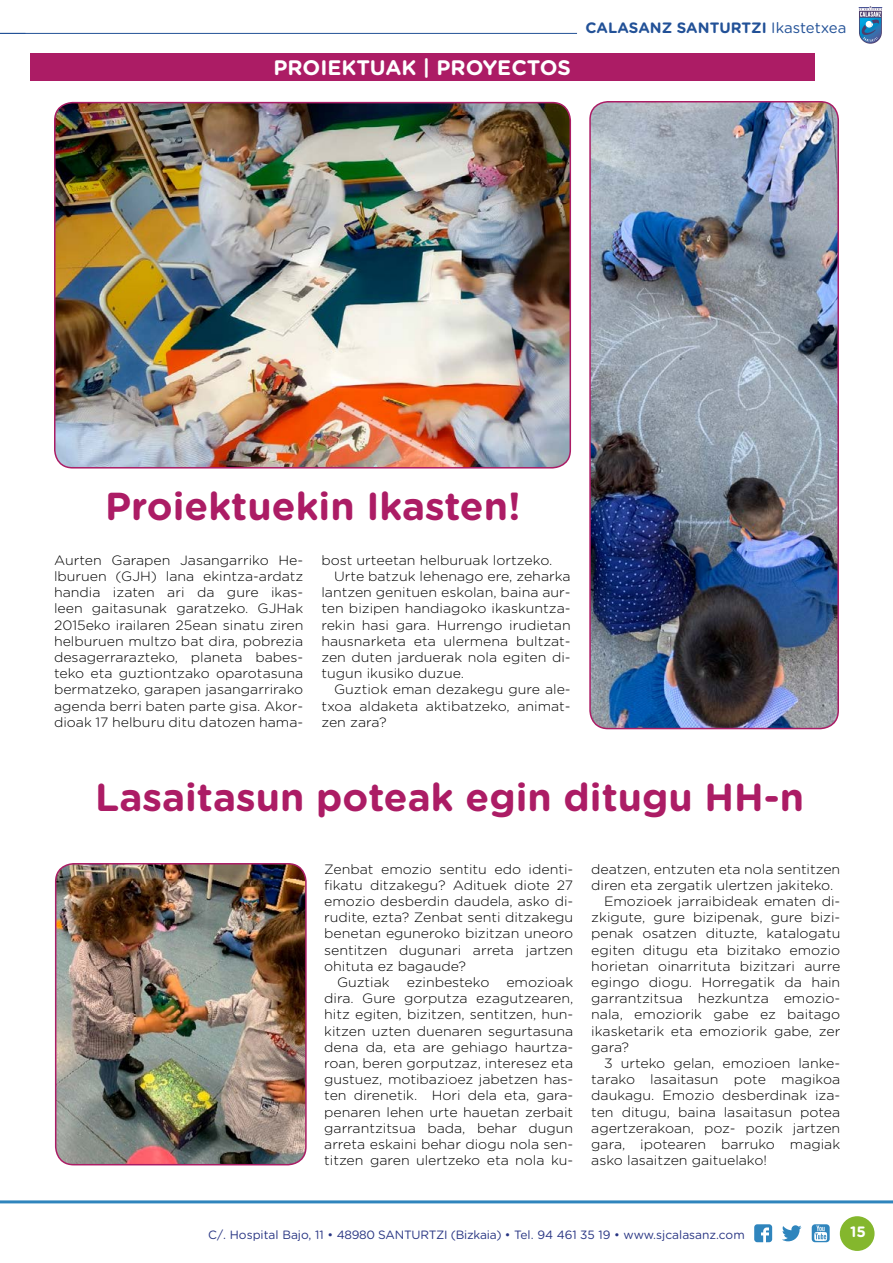
<style>
.page{position:relative;width:893px;height:1263px;background:#fff}
.page>*{position:absolute;margin:0;border:0;box-sizing:border-box;transform-origin:0 0}
.t1{font:700 39px "Gotham Rounded";color:#ac1c65}
.t2{font:700 21px "Gotham Rounded";color:#fff}
.t3{font:700 15px "Gotham Rounded";color:#225197}
.t4{font:700 15px "Gotham Rounded";color:#fff}
.t5{font:300 13.5px/16.2px "Gotham Rounded";color:#000;text-align:justify;scale:1.05 1}
.t6{font:12px "Gotham Rounded";color:#283583}
.s1{font-weight:400}
</style>
<div class="page">
<svg style="left:859px;top:6px;width:23px;height:38px"></svg>
<div style="left:840px;top:1216px;width:34px;height:35px;background:#84b72d;border-radius:50%"></div>
<hr style="left:0;top:1200px;width:893px;height:3px;background:#2f85bd">
<svg style="left:782px;top:1225px;width:19px;height:16px"></svg>
<svg style="left:754px;top:1224px;width:18px;height:18px"></svg>
<svg style="left:812px;top:1224px;width:18px;height:18px"></svg>
<hr style="left:0;top:33px;width:577px;height:1px;background:#225197">
<div style="left:30px;top:53px;width:785px;height:28px;background:#ac1c65"></div>
<img style="left:55px;top:103px;width:515px;height:365px">
<div style="left:54px;top:102px;width:517px;height:366px;border:2px solid #ac1c65;border-radius:18px"></div>
<img style="left:590px;top:102px;width:248px;height:626px">
<div style="left:589px;top:101px;width:250px;height:628px;border:2px solid #ac1c65;border-radius:18px"></div>
<img style="left:56px;top:864px;width:250px;height:301px">
<div style="left:55px;top:863px;width:252px;height:302px;border:2px solid #ac1c65;border-radius:18px"></div>
<h2 class="t2" style="left:273px;top:52px;width:299px">PROIEKTUAK | PROYECTOS</h2>
<p class="t3" style="left:585px;top:17px;width:262px">CALASANZ SANTURTZI <span class="s1">Ikastetxea</span></p>
<h1 class="t1" style="left:105px;top:478px;width:417px">Proiektuekin Ikasten!</h1>
<p class="t5" style="left:54px;top:551px;width:239px">Aurten Garapen Jasangarriko He&shy;lburuen (GJH) lana ekintza-ardatz handia izaten ari da gure ikas&shy;leen gaitasunak garatzeko. GJHak 2015eko irailaren 25ean sinatu ziren helburuen multzo bat dira, pobrezia desagerrarazteko, planeta babes&shy;teko eta guztiontzako oparotasuna bermatzeko, garapen jasangarrirako agenda berri baten parte gisa. Akor&shy;dioak 17 helburu ditu datozen hama-</p>
<p class="t5" style="left:321px;top:551px;width:222px">bost urteetan helburuak lortzeko.</p>
<p class="t5" style="left:334px;top:568px;width:227px">Urte batzuk lehenago ere, zeharka</p>
<p class="t5" style="left:321px;top:584px;width:239px">lantzen genituen eskolan, baina aur-</p>
<p class="t5" style="left:321px;top:600px;width:239px">ten bizipen handiagoko ikaskuntza-</p>
<p class="t5" style="left:321px;top:616px;width:239px">rekin hasi gara. Hurrengo irudietan</p>
<p class="t5" style="left:321px;top:632px;width:239px">hausnarketa eta ulermena bultzat-</p>
<p class="t5" style="left:321px;top:649px;width:239px">zen duten jarduerak nola egiten di-</p>
<p class="t5" style="left:321px;top:665px;width:138px">tugun ikusiko duzue.</p>
<p class="t5" style="left:334px;top:681px;width:227px">Guztiok eman dezakegu gure ale-</p>
<p class="t5" style="left:321px;top:697px;width:239px">txoa aldaketa aktibatzeko, animat-</p>
<p class="t5" style="left:321px;top:713px;width:64px">zen zara?</p>
<h1 class="t1" style="left:95px;top:769px;width:710px">Lasaitasun poteak egin ditugu HH-n</h1>
<p class="t5" style="left:324px;top:860px;width:239px">Zenbat emozio sentitu edo identi-</p>
<p class="t5" style="left:324px;top:876px;width:239px">fikatu ditzakegu? Adituek diote 27</p>
<p class="t5" style="left:324px;top:892px;width:239px">emozio desberdin daudela, asko di-</p>
<p class="t5" style="left:324px;top:909px;width:239px">rudite, ezta? Zenbat senti ditzakegu</p>
<p class="t5" style="left:324px;top:925px;width:239px">benetan eguneroko bizitzan uneoro</p>
<p class="t5" style="left:324px;top:941px;width:239px">sentitzen dugunari arreta jartzen</p>
<p class="t5" style="left:324px;top:957px;width:136px">ohituta ez bagaude?</p>
<p class="t5" style="left:337px;top:973px;width:52px">Guztiak</p>
<p class="t5" style="left:407px;top:973px;width:80px">ezinbesteko</p>
<p class="t5" style="left:324px;top:973px;width:239px;text-indent:182px">emozioak dira. Gure gorputza ezagutzearen, hitz egiten, bizitzen, sentitzen, hun&shy;kitzen uzten duenaren segurtasuna dena da, eta are gehiago haurtza&shy;roan, beren gorputzaz, interesez eta gustuez, motibazioez jabetzen has&shy;ten direnetik. Hori dela eta, gara&shy;penaren lehen urte hauetan zerbait garrantzitsua bada, behar dugun arreta eskaini behar diogu nola sen&shy;titzen garen ulertzeko eta nola ku-</p>
<p class="t5" style="left:591px;top:860px;width:239px">deatzen, entzuten eta nola sentitzen</p>
<p class="t5" style="left:591px;top:876px;width:232px">diren eta zergatik ulertzen jakiteko.</p>
<p class="t5" style="left:604px;top:892px;width:227px">Emozioek jarraibideak ematen di-</p>
<p class="t5" style="left:591px;top:909px;width:239px">zkigute, gure bizipenak, gure bizi-</p>
<p class="t5" style="left:591px;top:925px;width:239px">penak osatzen dituzte, katalogatu</p>
<p class="t5" style="left:591px;top:941px;width:239px">egiten ditugu eta bizitako emozio</p>
<p class="t5" style="left:591px;top:957px;width:239px">horietan oinarrituta bizitzari aurre</p>
<p class="t5" style="left:591px;top:973px;width:239px">egingo diogu. Horregatik da hain</p>
<p class="t5" style="left:591px;top:990px;width:239px">garrantzitsua hezkuntza emozio-</p>
<p class="t5" style="left:591px;top:1006px;width:239px">nala, emoziorik gabe ez baitago</p>
<p class="t5" style="left:591px;top:1022px;width:239px">ikasketarik eta emoziorik gabe, zer</p>
<p class="t5" style="left:591px;top:1038px;width:38px">gara?</p>
<p class="t5" style="left:604px;top:1054px;width:227px">3 urteko gelan, emozioen lanke-</p>
<p class="t5" style="left:591px;top:1071px;width:239px">tarako lasaitasun pote magikoa</p>
<p class="t5" style="left:591px;top:1087px;width:239px">daukagu. Emozio desberdinak iza-</p>
<p class="t5" style="left:591px;top:1103px;width:239px">ten ditugu, baina lasaitasun potea</p>
<p class="t5" style="left:591px;top:1119px;width:239px">agertzerakoan, poz- pozik jartzen</p>
<p class="t5" style="left:591px;top:1135px;width:239px">gara, ¡potearen barruko magiak</p>
<p class="t5" style="left:591px;top:1152px;width:169px">asko lasaitzen gaituelako!</p>
<p class="t6" style="left:208px;top:1226px;width:538px">C/. Hospital Bajo, 11 • 48980 SANTURTZI (Bizkaia) • Tel. 94 461 35 19 • www.sjcalasanz.com</p>
<p class="t4" style="left:850px;top:1221px;width:17px">15</p>
</div>
